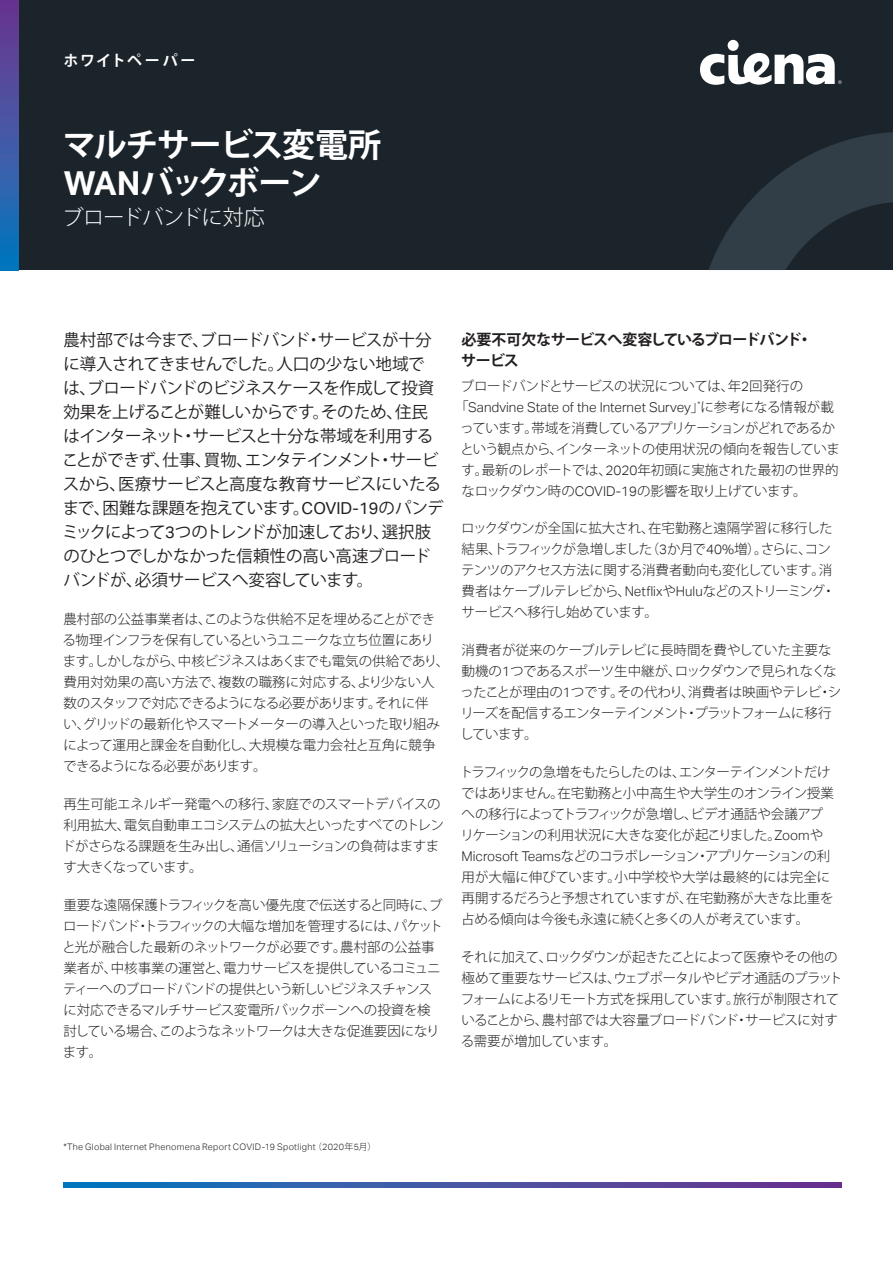
<style>
.page{position:relative;width:893px;height:1263px;background:#fff}
.page>*{position:absolute;margin:0;border:0;box-sizing:border-box;transform-origin:0 0}
.Product_Headline{font:700 33px/37.5px "Koz Go Pro";letter-spacing:-.045em;color:#fff}
.Product_Subhead{font:300 21px "Koz Go Pro";letter-spacing:-.02em;color:#fff}
.Intro_Copy__small{font:16.5px/24px "Koz Go Pro";letter-spacing:-.02em;color:#231f20}
.Headline_for_body_co{font:700 15px/21px "Koz Go Pro";letter-spacing:-.04em;color:#231f20}
.t1{font:700 15px "Koz Go Pro";letter-spacing:.12em;color:#fff}
.Body_Copy{font:300 13.5px/21px "Koz Go Pro";letter-spacing:-.03em;color:#231f20}
.Body_Copy-2{font:300 13.5px "Aktiv Grotesk";color:#231f20}
.Body_Copy-3{font:300 13.5px "Koz Go Pro";color:#231f20}
.Body_Copy-4{font:300 13.5px "Koz Go Pro";letter-spacing:-.05em;color:#231f20}
.Footnote{font:300 9px "Aktiv Grotesk";letter-spacing:.035em;color:#231f20}
.s1{font-family:"Aktiv Grotesk"}
.s2{font-family:"Koz Go Pro"}
</style>
<div class="page">
<div style="left:0;top:0;width:893px;height:270px;background:#1b242b"></div>
<div style="left:728px;top:40px;width:11px;height:11px;background:#fff;border-radius:50%"></div>
<svg style="left:700px;top:53px;width:142px;height:32px"></svg>
<svg style="left:63px;top:1182px;width:779px;height:5px;background:#3f55a5"></svg>
<div style="left:0;top:0;width:18px;height:270px;background:linear-gradient(to bottom,#72358f,#0978bd)"></div>
<svg style="left:709px;top:132px;width:184px;height:138px"></svg>
<p class="t1" style="left:63px;top:51px;width:134px">ホワイトペーパー</p>
<p class="Product_Headline" style="left:63px;top:128px;width:320px">マルチサービス変電所<br><span class="s1">WAN</span>バックボーン</p>
<p class="Product_Subhead" style="left:63px;top:203px;width:204px">ブロードバンドに対応</p>
<p class="Intro_Copy__small" style="left:62px;top:329px;width:383px">農村部では今まで、ブロードバンド・サービスが十分に導入されてきませんでした。人口の少ない地域では、ブロードバンドのビジネスケースを作成して投資効果を上げることが難しいからです。そのため、住民はインターネット・サービスと十分な帯域を利用することができず、仕事、買物、エンタテインメント・サービスから、医療サービスと高度な教育サービスにいたるまで、困難な課題を抱えています。<span class="s1">COVID-19</span>のパンデミックによって<span class="s1">3</span>つのトレンドが加速しており、選択肢のひとつでしかなかった信頼性の高い高速ブロードバンドが、必須サービスへ変容しています。</p>
<p class="Body_Copy" style="left:63px;top:609px;width:388px">農村部の公益事業者は、このような供給不足を埋めることができる物理インフラを保有しているというユニークな立ち位置にあります。しかしながら、中核ビジネスはあくまでも電気の供給であり、費用対効果の高い方法で、複数の職務に対応する、より少ない人数のスタッフで対応できるようになる必要があります。それに伴<br>い、グリッドの最新化やスマートメーターの導入といった取り組みによって運用と課金を自動化し、大規模な電力会社と互角に競争できるようになる必要があります。</p>
<p class="Body_Copy" style="left:62px;top:793px;width:384px">再生可能エネルギー発電への移行、家庭でのスマートデバイスの利用拡大、電気自動車エコシステムの拡大といったすべてのトレンドがさらなる課題を生み出し、通信ソリューションの負荷はますます大きくなっています。</p>
<p class="Body_Copy" style="left:62px;top:894px;width:382px">重要な遠隔保護トラフィックを高い優先度で伝送すると同時に、ブロードバンド・トラフィックの大幅な増加を管理するには、パケットと光が融合した最新のネットワークが必要です。農村部の公益事業者が、中核事業の運営と、電力サービスを提供しているコミュニティーへのブロードバンドの提供という新しいビジネスチャンスに対応できるマルチサービス変電所バックボーンへの投資を検討している場合、このようなネットワークは大きな促進要因になります。</p>
<p class="Headline_for_body_co" style="left:461px;top:330px;width:352px">必要不可欠なサービスへ変容しているブロードバンド・サービス</p>
<p class="Body_Copy" style="left:461px;top:375px;width:344px">ブロードバンドとサービスの状況については、年<span class="s1">2</span>回発行の</p>
<p class="Body_Copy-2" style="left:455px;top:399px;width:380px"><span class="s2">「</span>Sandvine State of the Internet Survey<span class="s2">」</span><sup>*</sup><span class="s2">に参考になる情報が載</span></p>
<p class="Body_Copy-4" style="left:460px;top:419px;width:377px">っています。帯域を消費しているアプリケーションがどれであるか</p>
<p class="Body_Copy" style="left:460px;top:438px;width:381px">という観点から、インターネットの使用状況の傾向を報告していま</p>
<p class="Body_Copy-3" style="left:462px;top:461px;width:379px">す。最新のレポートでは、<span class="s1">2020</span>年初頭に実施された最初の世界的</p>
<p class="Body_Copy" style="left:462px;top:480px;width:347px">なロックダウン時の<span class="s1">COVID-19</span>の影響を取り上げています。</p>
<p class="Body_Copy" style="left:461px;top:518px;width:375px">ロックダウンが全国に拡大され、在宅勤務と遠隔学習に移行した結果、トラフィックが急増しました（<span class="s1">3</span>か月で<span class="s1">40%</span>増）。さらに、コンテンツのアクセス方法に関する消費者動向も変化しています。消費者はケーブルテレビから、<span class="s1">Netflix</span>や<span class="s1">Hulu</span>などのストリーミング・サービスへ移行し始めています。</p>
<p class="Body_Copy" style="left:460px;top:640px;width:383px">消費者が従来のケーブルテレビに長時間を費やしていた主要な動機の<span class="s1">1</span>つであるスポーツ生中継が、ロックダウンで見られなくなったことが理由の<span class="s1">1</span>つです。その代わり、消費者は映画やテレビ・シリーズを配信するエンターテインメント・プラットフォームに移行しています。</p>
<p class="Body_Copy" style="left:460px;top:761px;width:376px">トラフィックの急増をもたらしたのは、エンターテインメントだけではありません。在宅勤務と小中高生や大学生のオンライン授業への移行によってトラフィックが急増し、ビデオ通話や会議アプリケーションの利用状況に大きな変化が起こりました。<span class="s1">Zoom</span>や<span class="s1">Microsoft Teams</span>などのコラボレーション・アプリケーションの利用が大幅に伸びています。小中学校や大学は最終的には完全に再開するだろうと予想されていますが、在宅勤務が大きな比重を占める傾向は今後も永遠に続くと多くの人が考えています。</p>
<p class="Body_Copy" style="left:461px;top:946px;width:383px">それに加えて、ロックダウンが起きたことによって医療やその他の極めて重要なサービスは、ウェブポータルやビデオ通話のプラットフォームによるリモート方式を採用しています。旅行が制限されていることから、農村部では大容量ブロードバンド・サービスに対する需要が増加しています。</p>
<p class="Footnote" style="left:63px;top:1142px;width:315px">*The Global Internet Phenomena Report COVID-19 Spotlight<span class="s2">（</span>2020<span class="s2">年</span>5<span class="s2">月）</span></p>
</div>
